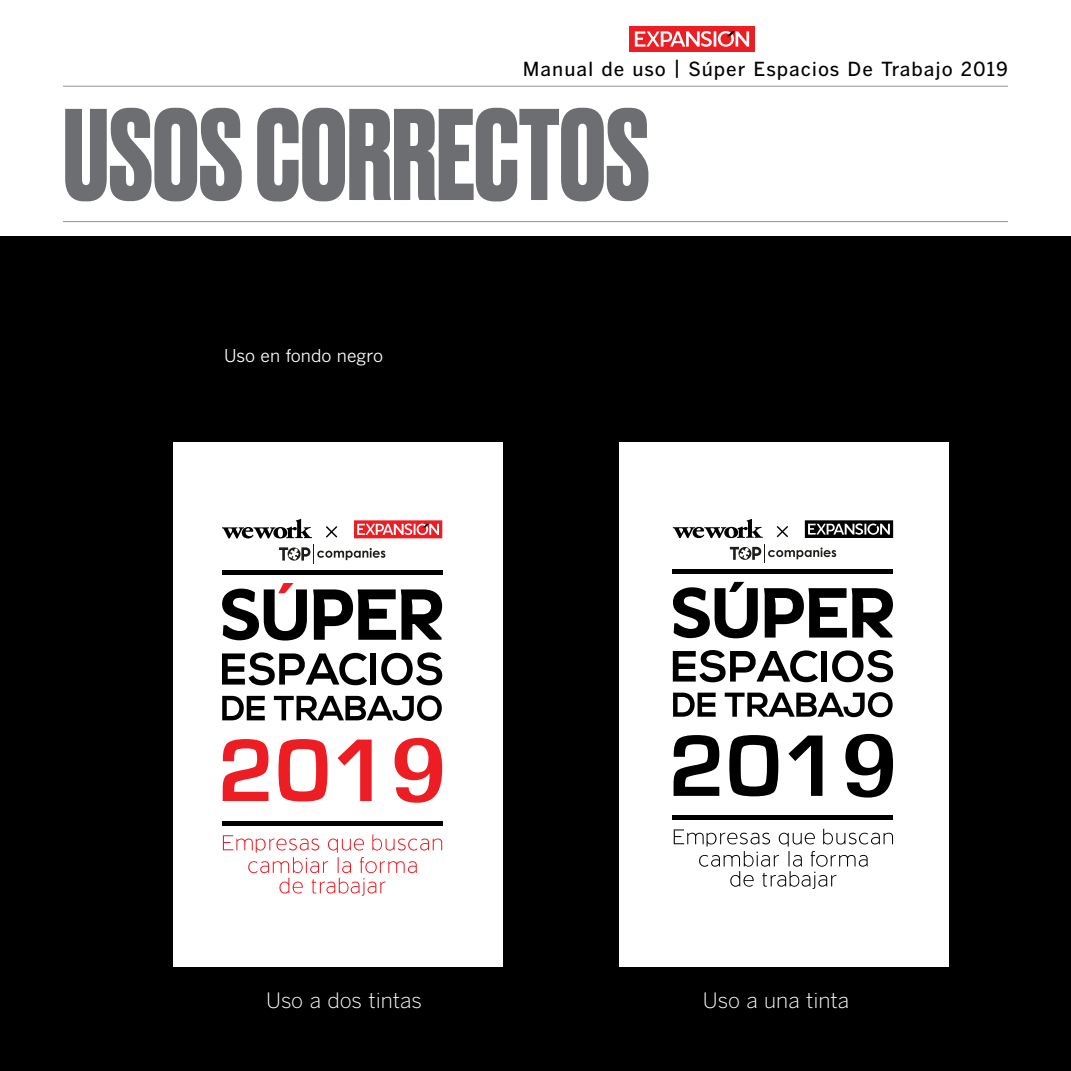
<style>
.page{position:relative;width:1071px;height:1071px;background:#fff}
.page>*{position:absolute;margin:0;border:0;box-sizing:border-box;transform-origin:0 0}
.t1{font:300 21px "Benton Gothic";color:#fff}
.t2{font:500 19.25px "Benton Gothic";letter-spacing:.05em;color:#000}
.t3{font:17.5px "Benton Gothic";color:#fff}
</style>
<div class="page">
<hr style="left:63px;top:221px;width:945px;height:1px;background:#919396">
<hr style="left:63px;top:86px;width:945px;height:1px;background:#919396">
<div style="left:629px;top:26px;width:125px;height:26px;background:#ed1d24"></div>
<svg style="left:635px;top:31px;width:114px;height:16px"></svg>
<div style="left:0;top:236px;width:1071px;height:835px;background:#000"></div>
<svg style="left:65px;top:108px;width:583px;height:93px;fill:#6d6e71"></svg>
<div style="left:174px;top:442px;width:329px;height:524px;background:#fff"></div>
<div style="left:620px;top:442px;width:329px;height:524px;background:#fff"></div>
<svg style="left:223px;top:835px;width:219px;height:61px"></svg>
<svg style="left:354px;top:520px;width:88px;height:18px;background:#f05c61"></svg>
<svg style="left:222px;top:519px;width:90px;height:19px"></svg>
<svg style="left:326px;top:526px;width:11px;height:12px"></svg>
<div style="left:222px;top:570px;width:220px;height:5px;background:#000"></div>
<div style="left:222px;top:821px;width:220px;height:5px;background:#000"></div>
<svg style="left:222px;top:583px;width:220px;height:58px"></svg>
<svg style="left:223px;top:739px;width:45px;height:62px"></svg>
<svg style="left:279px;top:739px;width:48px;height:63px"></svg>
<svg style="left:338px;top:740px;width:34px;height:61px"></svg>
<svg style="left:395px;top:738px;width:47px;height:65px"></svg>
<svg style="left:222px;top:696px;width:43px;height:24px"></svg>
<svg style="left:274px;top:695px;width:168px;height:26px"></svg>
<svg style="left:222px;top:652px;width:145px;height:33px"></svg>
<div style="left:371px;top:653px;width:5px;height:32px;background:#000"></div>
<svg style="left:381px;top:652px;width:61px;height:33px"></svg>
<svg style="left:279px;top:544px;width:106px;height:20px"></svg>
<svg style="left:674px;top:829px;width:219px;height:60px"></svg>
<svg style="left:805px;top:520px;width:88px;height:18px;background:#454545"></svg>
<svg style="left:673px;top:519px;width:90px;height:19px"></svg>
<svg style="left:777px;top:526px;width:11px;height:11px"></svg>
<div style="left:673px;top:569px;width:220px;height:5px;background:#000"></div>
<hr style="left:673px;top:816px;width:220px;height:4px;background:#000">
<svg style="left:673px;top:582px;width:220px;height:56px"></svg>
<svg style="left:674px;top:735px;width:45px;height:61px"></svg>
<svg style="left:729px;top:735px;width:49px;height:61px"></svg>
<svg style="left:788px;top:736px;width:35px;height:60px"></svg>
<svg style="left:845px;top:734px;width:48px;height:64px"></svg>
<svg style="left:673px;top:693px;width:43px;height:24px"></svg>
<svg style="left:725px;top:692px;width:168px;height:25px"></svg>
<svg style="left:673px;top:650px;width:145px;height:32px"></svg>
<div style="left:821px;top:651px;width:6px;height:31px;background:#000"></div>
<svg style="left:832px;top:650px;width:61px;height:32px"></svg>
<svg style="left:730px;top:544px;width:106px;height:19px"></svg>
<p class="t3" style="left:224px;top:345px;width:160px">Uso en fondo negro</p>
<p class="t2" style="left:523px;top:57px;width:487px">Manual de uso | Súper Espacios De Trabajo 2019</p>
<p class="t1" style="left:266px;top:988px;width:157px">Uso a dos tintas</p>
<p class="t1" style="left:703px;top:988px;width:148px">Uso a una tinta</p>
</div>
